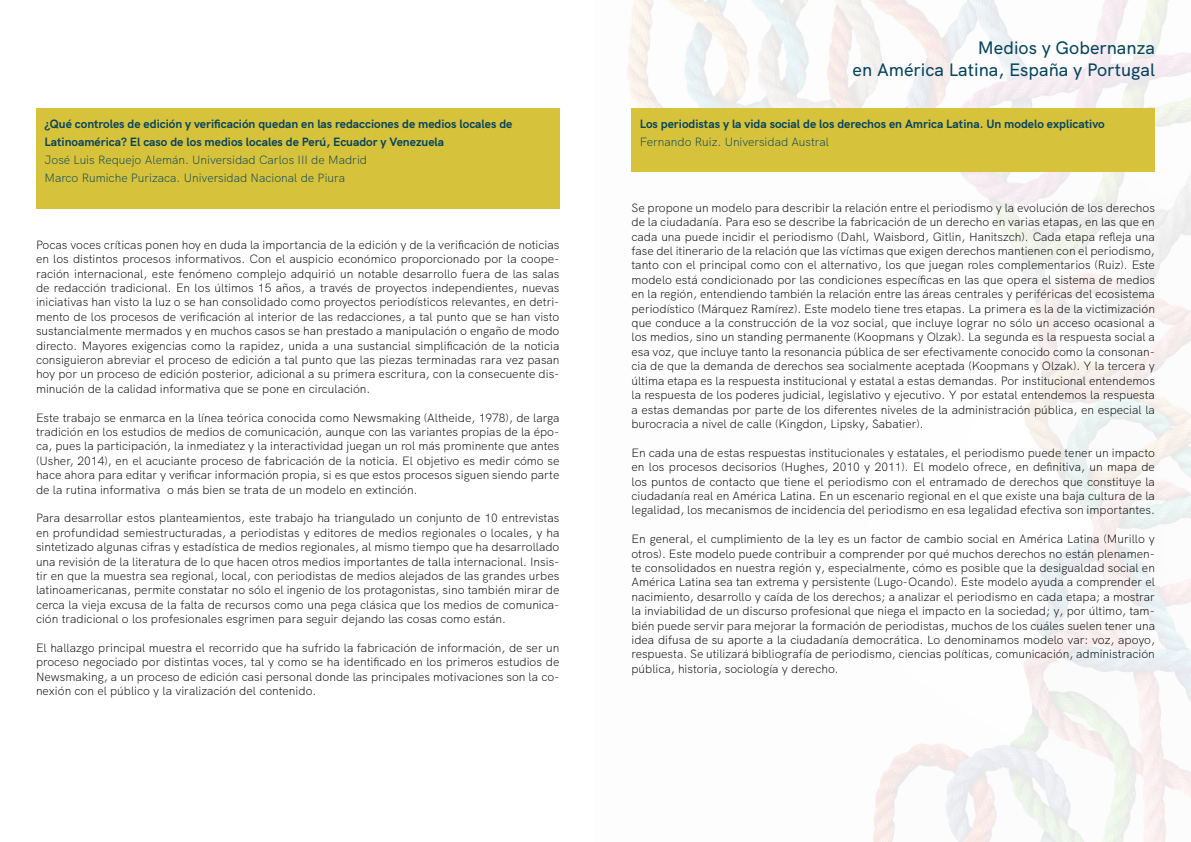
<style>
.page{position:relative;width:1191px;height:842px;background:#fff}
.page>*{position:absolute;margin:0;border:0;box-sizing:border-box;transform-origin:0 0}
.t1{font:500 18px/21.6px "HK Grotesk";color:#05445e;text-align:right}
.t2{font:300 12px/14.4px "HK Grotesk";color:#000;text-align:justify}
.t3{font:700 12px/18px "HK Grotesk";color:#05445e}
.t4{font:300 12px/18px "HK Grotesk";color:#05445e}
</style>
<div class="page">
<img style="left:627px;top:0;width:564px;height:842px">
<div style="left:36px;top:108px;width:523px;height:100px;background:#d7c23b"></div>
<div style="left:631px;top:108px;width:523px;height:63px;background:#d7c23b"></div>
<p class="t3" style="left:45px;top:114px;width:469px">¿Qué controles de edición y verificación quedan en las redacciones de medios locales de<br>Latinoamérica? El caso de los medios locales de Perú, Ecuador y Venezuela</p>
<p class="t4" style="left:45px;top:150px;width:324px">José Luis Requejo Alemán. Universidad Carlos III de Madrid<br>Marco Rumiche Purizaca. Universidad Nacional de Piura</p>
<p class="t2" style="left:36px;top:236px;width:525px">Pocas voces críticas ponen hoy en duda la importancia de la edición y de la verificación de noticias en los distintos procesos informativos. Con el auspicio económico proporcionado por la coope&shy;ración internacional, este fenómeno complejo adquirió un notable desarrollo fuera de las salas de redacción tradicional. En los últimos 15 años, a través de proyectos independientes, nuevas iniciativas han visto la luz o se han consolidado como proyectos periodísticos relevantes, en detri&shy;mento de los procesos de verificación al interior de las redacciones, a tal punto que se han visto sustancialmente mermados y en muchos casos se han prestado a manipulación o engaño de modo directo. Mayores exigencias como la rapidez, unida a una sustancial simplificación de la noticia consiguieron abreviar el proceso de edición a tal punto que las piezas terminadas rara vez pasan hoy por un proceso de edición posterior, adicional a su primera escritura, con la consecuente dis&shy;minución de la calidad informativa que se pone en circulación.</p>
<p class="t2" style="left:36px;top:409px;width:525px">Este trabajo se enmarca en la línea teórica conocida como Newsmaking (Altheide, 1978), de larga tradición en los estudios de medios de comunicación, aunque con las variantes propias de la épo&shy;ca, pues la participación, la inmediatez y la interactividad juegan un rol más prominente que antes (Usher, 2014), en el acuciante proceso de fabricación de la noticia. El objetivo es medir cómo se hace ahora para editar y verificar información propia, si es que estos procesos siguen siendo parte de la rutina informativa o más bien se trata de un modelo en extinción.</p>
<p class="t2" style="left:36px;top:510px;width:525px">Para desarrollar estos planteamientos, este trabajo ha triangulado un conjunto de 10 entrevistas en profundidad semiestructuradas, a periodistas y editores de medios regionales o locales, y ha sintetizado algunas cifras y estadística de medios regionales, al mismo tiempo que ha desarrollado una revisión de la literatura de lo que hacen otros medios importantes de talla internacional. Insis&shy;tir en que la muestra sea regional, local, con periodistas de medios alejados de las grandes urbes latinoamericanas, permite constatar no sólo el ingenio de los protagonistas, sino también mirar de cerca la vieja excusa de la falta de recursos como una pega clásica que los medios de comunica&shy;ción tradicional o los profesionales esgrimen para seguir dejando las cosas como están.</p>
<p class="t2" style="left:36px;top:639px;width:525px">El hallazgo principal muestra el recorrido que ha sufrido la fabricación de información, de ser un proceso negociado por distintas voces, tal y como se ha identificado en los primeros estudios de Newsmaking, a un proceso de edición casi personal donde las principales motivaciones son la co&shy;nexión con el público y la viralización del contenido.</p>
<h1 class="t1" style="left:852px;top:35px;width:304px">Medios y Gobernanza<br>en América Latina, España y Portugal</h1>
<p class="t3" style="left:640px;top:114px;width:466px">Los periodistas y la vida social de los derechos en Amrica Latina. Un modelo explicativo</p>
<p class="t4" style="left:640px;top:132px;width:191px">Fernando Ruiz. Universidad Austral</p>
<p class="t2" style="left:631px;top:199px;width:525px">Se propone un modelo para describir la relación entre el periodismo y la evolución de los derechos de la ciudadanía. Para eso se describe la fabricación de un derecho en varias etapas, en las que en cada una puede incidir el periodismo (Dahl, Waisbord, Gitlin, Hanitszch). Cada etapa refleja una fase del itinerario de la relación que las víctimas que exigen derechos mantienen con el periodismo, tanto con el principal como con el alternativo, los que juegan roles complementarios (Ruiz). Este modelo está condicionado por las condiciones específicas en las que opera el sistema de medios en la región, entendiendo también la relación entre las áreas centrales y periféricas del ecosistema periodístico (Márquez Ramírez). Este modelo tiene tres etapas. La primera es la de la victimización que conduce a la construcción de la voz social, que incluye lograr no sólo un acceso ocasional a los medios, sino un standing permanente (Koopmans y Olzak). La segunda es la respuesta social a esa voz, que incluye tanto la resonancia pública de ser efectivamente conocido como la consonan&shy;cia de que la demanda de derechos sea socialmente aceptada (Koopmans y Olzak). Y la tercera y última etapa es la respuesta institucional y estatal a estas demandas. Por institucional entendemos la respuesta de los poderes judicial, legislativo y ejecutivo. Y por estatal entendemos la respuesta a estas demandas por parte de los diferentes niveles de la administración pública, en especial la burocracia a nivel de calle (Kingdon, Lipsky, Sabatier).</p>
<p class="t2" style="left:631px;top:444px;width:525px">En cada una de estas respuestas institucionales y estatales, el periodismo puede tener un impacto en los procesos decisorios (Hughes, 2010 y 2011). El modelo ofrece, en definitiva, un mapa de los puntos de contacto que tiene el periodismo con el entramado de derechos que constituye la ciudadanía real en América Latina. En un escenario regional en el que existe una baja cultura de la legalidad, los mecanismos de incidencia del periodismo en esa legalidad efectiva son importantes.</p>
<p class="t2" style="left:631px;top:531px;width:525px">En general, el cumplimiento de la ley es un factor de cambio social en América Latina (Murillo y otros). Este modelo puede contribuir a comprender por qué muchos derechos no están plenamen&shy;te consolidados en nuestra región y, especialmente, cómo es posible que la desigualdad social en América Latina sea tan extrema y persistente (Lugo-Ocando). Este modelo ayuda a comprender el nacimiento, desarrollo y caída de los derechos; a analizar el periodismo en cada etapa; a mostrar la inviabilidad de un discurso profesional que niega el impacto en la sociedad; y, por último, tam&shy;bién puede servir para mejorar la formación de periodistas, muchos de los cuáles suelen tener una idea difusa de su aporte a la ciudadanía democrática. Lo denominamos modelo var: voz, apoyo, respuesta. Se utilizará bibliografía de periodismo, ciencias políticas, comunicación, administración pública, historia, sociología y derecho.</p>
</div>
